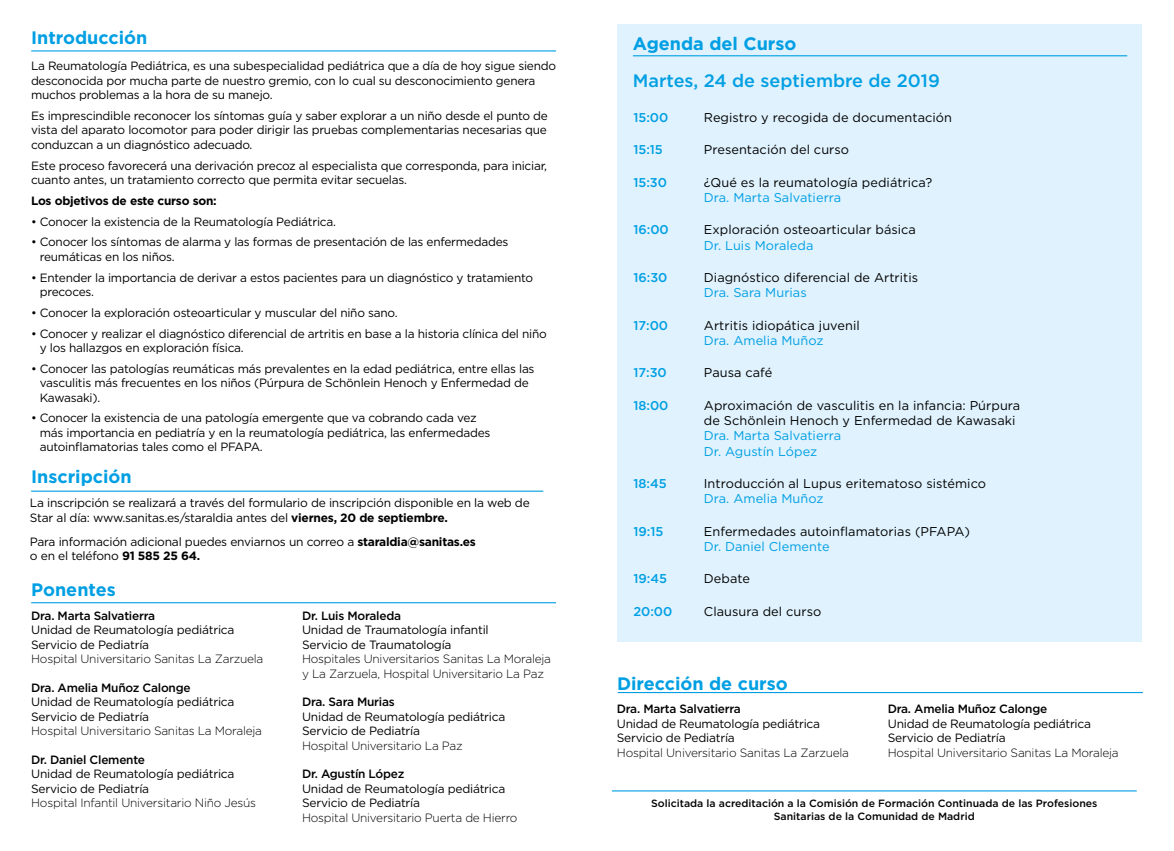
<style>
.page{position:relative;width:1174px;height:851px;background:#fff}
.page>*{position:absolute;margin:0;border:0;box-sizing:border-box;transform-origin:0 0}
.t1{font:700 18px "Gotham";color:#009fe3}
.t2{font:500 18px "Gotham";color:#009fe3}
.viñetas{font:12.75px/15.3px "Gotham";letter-spacing:.005em;color:#000}
.viñetas-2{font:500 12.75px "Gotham";color:#009fe3}
.viñetas-3{font:12px/14.4px "Gotham";letter-spacing:-.02em;color:#000}
.viñetas-4{font:300 12px/14.4px "Gotham";letter-spacing:-.02em;color:#000}
.viñetas-5{font:500 12px "Gotham";letter-spacing:-.02em;color:#000}
.viñetas-6{font:700 12px "Gotham";letter-spacing:-.02em;color:#000}
.viñetas-7{font:500 10.5px/12.6px "Gotham";color:#000;text-align:center}
.s1{font-weight:700}
.s2{color:#009fe3}
</style>
<div class="page">
<hr style="left:612px;top:790px;width:524px;height:1px;background:#009fe3">
<div style="left:618px;top:24px;width:523px;height:618px;background:#dff2fd"></div>
<hr style="left:633px;top:55px;width:494px;height:1px;background:#009fe3">
<hr style="left:31px;top:50px;width:525px;height:1px;background:#009fe3">
<hr style="left:31px;top:490px;width:512px;height:1px;background:#009fe3">
<hr style="left:617px;top:691px;width:525px;height:2px;background:#009fe3">
<hr style="left:31px;top:602px;width:525px;height:1px;background:#009fe3">
<p class="t1" style="left:31px;top:25px;width:118px">Introducción</p>
<p class="viñetas-3" style="left:31px;top:59px;width:526px">La Reumatología Pediátrica, es una subespecialidad pediátrica que a día de hoy sigue siendo desconocida por mucha parte de nuestro gremio, con lo cual su desconocimiento genera muchos problemas a la hora de su manejo.</p>
<p class="viñetas-3" style="left:31px;top:108px;width:518px;text-align:justify">Es imprescindible reconocer los síntomas guía y saber explorar a un niño desde el punto de vista del aparato locomotor para poder dirigir las pruebas complementarias necesarias que conduzcan a un diagnóstico adecuado.</p>
<p class="viñetas-3" style="left:31px;top:158px;width:517px">Este proceso favorecerá una derivación precoz al especialista que corresponda, para iniciar, cuanto antes, un tratamiento correcto que permita evitar secuelas.</p>
<p class="viñetas-6" style="left:31px;top:193px;width:187px">Los objetivos de este curso son:</p>
<p class="viñetas-3" style="left:31px;top:214px;width:306px">• Conocer la existencia de la Reumatología Pediátrica.</p>
<p class="viñetas-3" style="left:40px;top:235px;width:470px;text-indent:-9px">• Conocer los síntomas de alarma y las formas de presentación de las enfermedades reumáticas en los niños.</p>
<p class="viñetas-3" style="left:40px;top:270px;width:495px;text-indent:-9px">• Entender la importancia de derivar a estos pacientes para un diagnóstico y tratamiento precoces.</p>
<p class="viñetas-3" style="left:31px;top:305px;width:368px">• Conocer la exploración osteoarticular y muscular del niño sano.</p>
<p class="viñetas-3" style="left:40px;top:326px;width:508px;text-indent:-9px">• Conocer y realizar el diagnóstico diferencial de artritis en base a la historia clínica del niño y los hallazgos en exploración física.</p>
<p class="viñetas-3" style="left:40px;top:361px;width:496px;text-indent:-9px">• Conocer las patologías reumáticas más prevalentes en la edad pediátrica, entre ellas las vasculitis más frecuentes en los niños (Púrpura de Schönlein Henoch y Enfermedad de<br>Kawasaki).</p>
<p class="viñetas-3" style="left:40px;top:410px;width:452px;text-indent:-9px">• Conocer la existencia de una patología emergente que va cobrando cada vez más importancia en pediatría y en la reumatología pediátrica, las enfermedades autoinflamatorias tales como el PFAPA.</p>
<p class="t1" style="left:31px;top:464px;width:102px">Inscripción</p>
<p class="viñetas-3" style="left:30px;top:495px;width:501px">La inscripción se realizará a través del formulario de inscripción disponible en la web de<br>Star al día: www.sanitas.es/staraldia antes del <span class="s1">viernes, 20 de septiembre.</span></p>
<p class="viñetas-3" style="left:30px;top:533px;width:447px;line-height:14.9px">Para información adicional puedes enviarnos un correo a <span class="s1">staraldia@sanitas.es </span>o en el teléfono <span class="s1">91 585 25 64.</span></p>
<p class="t1" style="left:31px;top:577px;width:86px">Ponentes</p>
<p class="viñetas-5" style="left:31px;top:607px;width:125px">Dra. Marta Salvatierra</p>
<p class="viñetas-3" style="left:31px;top:622px;width:205px">Unidad de Reumatología pediátrica</p>
<p class="viñetas-3" style="left:31px;top:637px;width:119px">Servicio de Pediatría</p>
<p class="viñetas-4" style="left:31px;top:651px;width:234px">Hospital Universitario Sanitas La Zarzuela</p>
<p class="viñetas-5" style="left:31px;top:679px;width:161px">Dra. Amelia Muñoz Calonge</p>
<p class="viñetas-3" style="left:31px;top:694px;width:205px">Unidad de Reumatología pediátrica</p>
<p class="viñetas-3" style="left:31px;top:709px;width:119px">Servicio de Pediatría</p>
<p class="viñetas-4" style="left:31px;top:723px;width:232px">Hospital Universitario Sanitas La Moraleja</p>
<p class="viñetas-5" style="left:31px;top:751px;width:115px">Dr. Daniel Clemente</p>
<p class="viñetas-3" style="left:31px;top:766px;width:205px">Unidad de Reumatología pediátrica</p>
<p class="viñetas-3" style="left:31px;top:781px;width:119px">Servicio de Pediatría</p>
<p class="viñetas-4" style="left:31px;top:795px;width:226px">Hospital Infantil Universitario Niño Jesús</p>
<p class="viñetas-5" style="left:302px;top:607px;width:100px">Dr. Luis Moraleda</p>
<p class="viñetas-3" style="left:302px;top:622px;width:188px">Unidad de Traumatología infantil</p>
<p class="viñetas-3" style="left:302px;top:637px;width:151px">Servicio de Traumatología</p>
<p class="viñetas-4" style="left:302px;top:651px;width:250px">Hospitales Universitarios Sanitas La Moraleja y La Zarzuela, Hospital Universitario La Paz</p>
<p class="viñetas-5" style="left:302px;top:694px;width:94px">Dra. Sara Murias</p>
<p class="viñetas-3" style="left:302px;top:709px;width:205px">Unidad de Reumatología pediátrica</p>
<p class="viñetas-3" style="left:302px;top:723px;width:119px">Servicio de Pediatría</p>
<p class="viñetas-4" style="left:302px;top:737px;width:162px">Hospital Universitario La Paz</p>
<p class="viñetas-5" style="left:302px;top:766px;width:104px">Dr. Agustín López</p>
<p class="viñetas-3" style="left:302px;top:781px;width:205px">Unidad de Reumatología pediátrica</p>
<p class="viñetas-3" style="left:302px;top:795px;width:119px">Servicio de Pediatría</p>
<p class="viñetas-4" style="left:302px;top:809px;width:217px">Hospital Universitario Puerta de Hierro</p>
<p class="t1" style="left:633px;top:31px;width:165px">Agenda del Curso</p>
<p class="t2" style="left:633px;top:69px;width:308px">Martes, 24 de septiembre de 2019</p>
<p class="viñetas-2" style="left:633px;top:109px;width:37px">15:00</p>
<p class="viñetas" style="left:704px;top:110px;width:250px">Registro y recogida de documentación</p>
<p class="viñetas-2" style="left:633px;top:141px;width:31px">15:15</p>
<p class="viñetas" style="left:704px;top:142px;width:147px">Presentación del curso</p>
<p class="viñetas-2" style="left:633px;top:174px;width:35px">15:30</p>
<p class="viñetas" style="left:704px;top:174px;width:230px">¿Qué es la reumatología pediátrica?<br><span class="s2">Dra. Marta Salvatierra</span></p>
<p class="viñetas-2" style="left:633px;top:221px;width:37px">16:00</p>
<p class="viñetas" style="left:704px;top:222px;width:214px">Exploración osteoarticular básica<br><span class="s2">Dr. Luis Moraleda</span></p>
<p class="viñetas-2" style="left:633px;top:269px;width:36px">16:30</p>
<p class="viñetas" style="left:704px;top:269px;width:216px">Diagnóstico diferencial de Artritis<br><span class="s2">Dra. Sara Murias</span></p>
<p class="viñetas-2" style="left:633px;top:317px;width:36px">17:00</p>
<p class="viñetas" style="left:704px;top:317px;width:157px">Artritis idiopática juvenil<br><span class="s2">Dra. Amelia Muñoz</span></p>
<p class="viñetas-2" style="left:633px;top:364px;width:35px">17:30</p>
<p class="viñetas" style="left:704px;top:365px;width:70px">Pausa café</p>
<p class="viñetas-2" style="left:633px;top:397px;width:37px">18:00</p>
<p class="viñetas" style="left:704px;top:397px;width:318px">Aproximación de vasculitis en la infancia: Púrpura de Schönlein Henoch y Enfermedad de Kawasaki <span class="s2">Dra. Marta Salvatierra<br>Dr. Agustín López</span></p>
<p class="viñetas-2" style="left:633px;top:475px;width:35px">18:45</p>
<p class="viñetas" style="left:704px;top:475px;width:284px">Introducción al Lupus eritematoso sistémico<br><span class="s2">Dra. Amelia Muñoz</span></p>
<p class="viñetas-2" style="left:633px;top:522px;width:31px">19:15</p>
<p class="viñetas" style="left:704px;top:523px;width:268px">Enfermedades autoinflamatorias (PFAPA)<br><span class="s2">Dr. Daniel Clemente</span></p>
<p class="viñetas-2" style="left:633px;top:570px;width:35px">19:45</p>
<p class="viñetas" style="left:704px;top:570px;width:48px">Debate</p>
<p class="viñetas-2" style="left:633px;top:602px;width:41px">20:00</p>
<p class="viñetas" style="left:704px;top:603px;width:119px">Clausura del curso</p>
<p class="t1" style="left:617px;top:671px;width:172px">Dirección de curso</p>
<p class="viñetas-5" style="left:617px;top:701px;width:125px">Dra. Marta Salvatierra</p>
<p class="viñetas-3" style="left:617px;top:716px;width:205px">Unidad de Reumatología pediátrica</p>
<p class="viñetas-3" style="left:617px;top:730px;width:119px">Servicio de Pediatría</p>
<p class="viñetas-4" style="left:617px;top:744px;width:234px">Hospital Universitario Sanitas La Zarzuela</p>
<p class="viñetas-5" style="left:887px;top:701px;width:161px">Dra. Amelia Muñoz Calonge</p>
<p class="viñetas-3" style="left:887px;top:716px;width:205px">Unidad de Reumatología pediátrica</p>
<p class="viñetas-3" style="left:887px;top:730px;width:119px">Servicio de Pediatría</p>
<p class="viñetas-4" style="left:887px;top:744px;width:232px">Hospital Universitario Sanitas La Moraleja</p>
<p class="viñetas-7" style="left:651px;top:797px;width:448px">Solicitada la acreditación a la Comisión de Formación Continuada de las Profesiones<br>Sanitarias de la Comunidad de Madrid</p>
</div>
